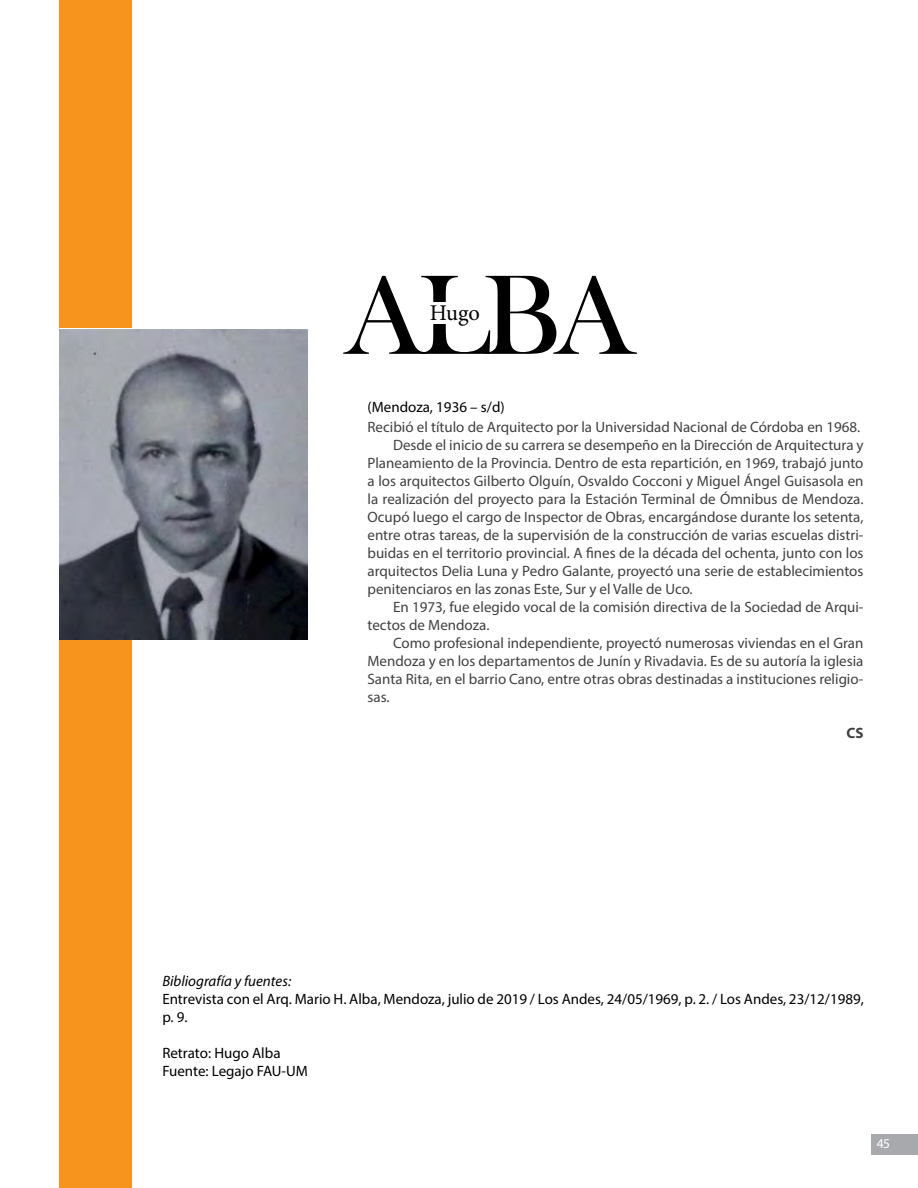
<style>
.page{position:relative;width:918px;height:1188px;background:#fff}
.page>*{position:absolute;margin:0;border:0;box-sizing:border-box;transform-origin:0 0}
.t1{font:117px "Bask Old Face";color:#000}
.t2{font:22.5px "Minion Pro";color:#000}
.t3{font:15px "Myriad Pro";color:#414042}
.t4{font:15px/18px "Myriad Pro";color:#000}
.t5{font:italic 15px "Myriad Pro";color:#000}
.t6{font:700 15px "Myriad Pro";color:#414042}
.t7{font:13.5px "Myriad Pro";color:#fff}
</style>
<div class="page">
<div style="left:871px;top:1134px;width:47px;height:20px;background:#a7a9ac"></div>
<div style="left:60px;top:641px;width:72px;height:547px;background:#f7941e"></div>
<div style="left:60px;top:0;width:72px;height:328px;background:#f7941e"></div>
<img style="left:60px;top:329px;width:248px;height:310px">
<h1 class="t1" style="left:344px;top:251px;width:293px">ALBA</h1>
<h2 class="t2" style="left:430px;top:298px;width:52px">Hugo</h2>
<p class="t4" style="left:368px;top:398px;width:139px">(Mendoza, 1936 – s/d)</p>
<p class="t3" style="left:368px;top:418px;width:494px">Recibió el título de Arquitecto por la Universidad Nacional de Córdoba en 1968.</p>
<p class="t3" style="left:393px;top:436px;width:472px">Desde el inicio de su carrera se desempeño en la Dirección de Arquitectura y</p>
<p class="t3" style="left:368px;top:454px;width:498px">Planeamiento de la Provincia. Dentro de esta repartición, en 1969, trabajó junto</p>
<p class="t3" style="left:368px;top:472px;width:498px">a los arquitectos Gilberto Olguín, Osvaldo Cocconi y Miguel Ángel Guisasola en</p>
<p class="t3" style="left:368px;top:490px;width:498px">la realización del proyecto para la Estación Terminal de Ómnibus de Mendoza.</p>
<p class="t3" style="left:368px;top:508px;width:498px">Ocupó luego el cargo de Inspector de Obras, encargándose durante los setenta,</p>
<p class="t3" style="left:368px;top:526px;width:498px">entre otras tareas, de la supervisión de la construcción de varias escuelas distri-</p>
<p class="t3" style="left:368px;top:544px;width:498px">buidas en el territorio provincial. A fines de la década del ochenta, junto con los</p>
<p class="t3" style="left:368px;top:562px;width:497px">arquitectos Delia Luna y Pedro Galante, proyectó una serie de establecimientos</p>
<p class="t3" style="left:368px;top:580px;width:327px">penitenciaros en las zonas Este, Sur y el Valle de Uco.</p>
<p class="t3" style="left:393px;top:598px;width:472px">En 1973, fue elegido vocal de la comisión directiva de la Sociedad de Arqui-</p>
<p class="t3" style="left:368px;top:616px;width:124px">tectos de Mendoza.</p>
<p class="t3" style="left:393px;top:634px;width:472px">Como profesional independiente, proyectó numerosas viviendas en el Gran</p>
<p class="t3" style="left:368px;top:652px;width:497px">Mendoza y en los departamentos de Junín y Rivadavia. Es de su autoría la iglesia</p>
<p class="t3" style="left:368px;top:670px;width:498px">Santa Rita, en el barrio Cano, entre otras obras destinadas a instituciones religio-</p>
<p class="t3" style="left:368px;top:688px;width:24px">sas.</p>
<p class="t6" style="left:847px;top:724px;width:19px">CS</p>
<p class="t5" style="left:162px;top:972px;width:130px">Bibliografía y fuentes:</p>
<p class="t4" style="left:162px;top:990px;width:703px">Entrevista con el Arq. Mario H. Alba, Mendoza, julio de 2019 / Los Andes, 24/05/1969, p. 2. / Los Andes, 23/12/1989, p. 9.</p>
<p class="t4" style="left:162px;top:1044px;width:147px">Retrato: Hugo Alba<br>Fuente: Legajo FAU-UM</p>
<p class="t7" style="left:877px;top:1136px;width:15px">45</p>
</div>
